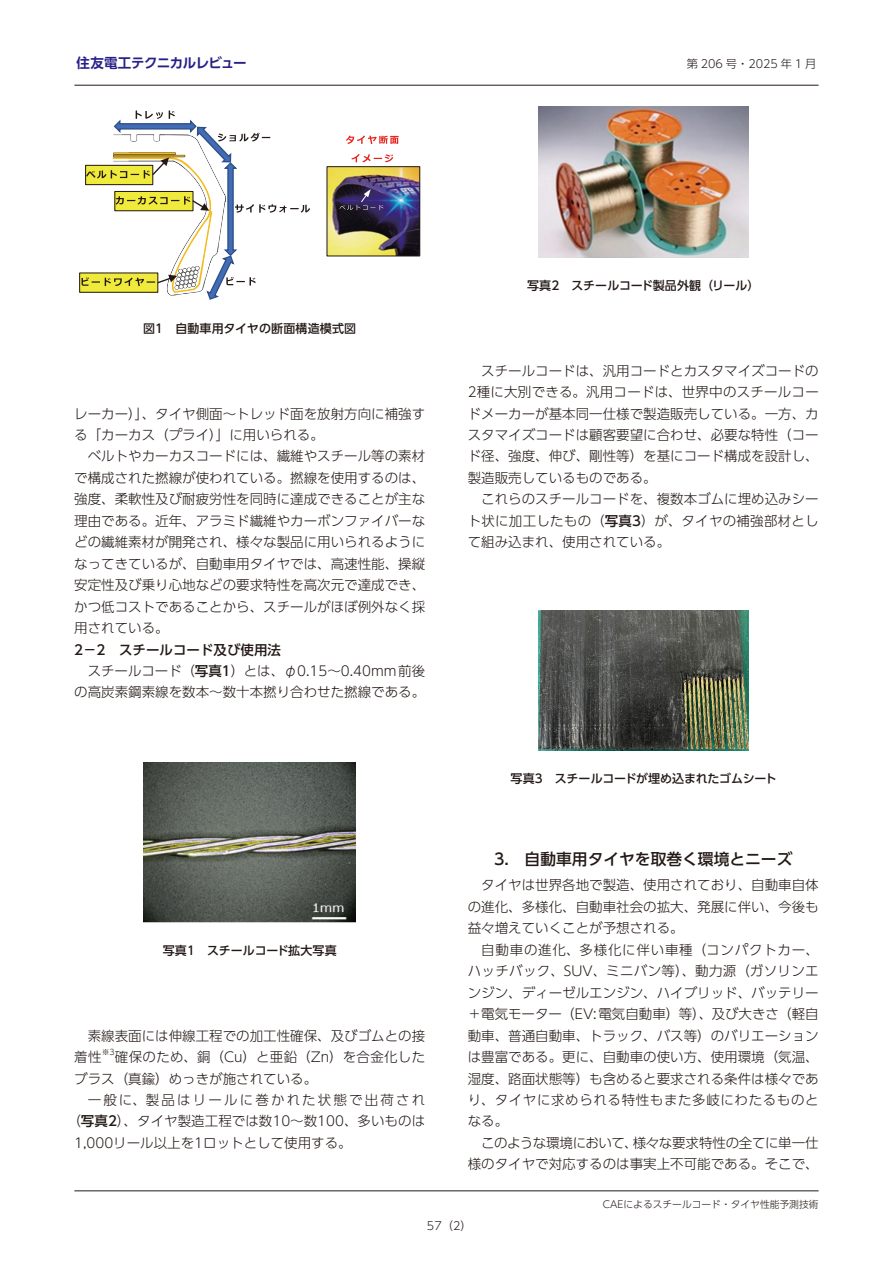
<style>
.page{position:relative;width:893px;height:1263px;background:#fff}
.page>*{position:absolute;margin:0;border:0;box-sizing:border-box;transform-origin:0 0}
.本文-章タイトル{font:500 15.75px "UD Shin Go Pro";color:#231916}
.本文-基本{font:300 13.5px/21.5px "UD Shin Go Pro";color:#231916;text-align:justify}
.本文-基本-2{font:300 13.5px "UD Shin Go Pro";letter-spacing:.16em;color:#231916}
.本文-小見出し{font:500 13.5px "UD Shin Go Pro";color:#231916}
.t1{font:700 13.5px "UD Shin Go Pro De";letter-spacing:-.035em;color:#272088}
.キャプション{font:500 12px "UD Shin Go Pro";color:#231916}
.t2{font:300 11.25px "UD Shin Go Pro";color:#231916}
.t3{font:300 9.75px "UD Shin Go Pro";color:#231916}
.本文-基本-3{font:300 7.8px "UD Shin Go Pro";color:#231916}
.s1{font-weight:500}
</style>
<div class="page">
<hr style="left:74px;top:85px;width:745px;height:1px;background:#231916">
<hr style="left:74px;top:1190px;width:745px;height:1px;background:#231916">
<div style="left:79px;top:272px;width:79px;height:21px;border:1px solid #231916"></div>
<img style="left:80px;top:273px;width:2px;height:19px">
<svg style="left:82px;top:111px;width:228px;height:189px"></svg>
<img style="left:349px;top:135px;width:50px;height:28px">
<svg style="left:346px;top:136px;width:53px;height:8px"></svg>
<svg style="left:351px;top:154px;width:42px;height:8px"></svg>
<img style="left:328px;top:168px;width:90px;height:86px">
<div style="left:326px;top:166px;width:94px;height:90px;border:1px solid #231916"></div>
<svg style="left:339px;top:189px;width:44px;height:21px"></svg>
<img style="left:144px;top:763px;width:212px;height:159px">
<img style="left:538px;top:106px;width:210px;height:151px">
<img style="left:538px;top:611px;width:210px;height:140px">
<p class="t1" style="left:77px;top:52px;width:172px">住友電工テクニカルレビュー</p>
<p class="t2" style="left:687px;top:55px;width:131px">第 206 号・2025 年 1 月</p>
<p class="キャプション" style="left:143px;top:319px;width:215px">図1　自動車用タイヤの断面構造模式図</p>
<p class="本文-基本" style="left:74px;top:402px;width:352px">レーカー）」、タイヤ側面～トレッド面を放射方向に補強する「カーカス（プライ）」に用いられる。</p>
<p class="本文-基本" style="left:74px;top:445px;width:352px;text-indent:14px">ベルトやカーカスコードには、繊維やスチール等の素材で構成された撚線が使われている。撚線を使用するのは、強度、柔軟性及び耐疲労性を同時に達成できることが主な理由である。近年、アラミド繊維やカーボンファイバーなどの繊維素材が開発され、様々な製品に用いられるようになってきているが、自動車用タイヤでは、高速性能、操縦安定性及び乗り心地などの要求特性を高次元で達成でき、かつ低コストであることから、スチールがほぼ例外なく採用されている。</p>
<p class="本文-小見出し" style="left:74px;top:638px;width:208px">2−2　スチールコード及び使用法</p>
<p class="本文-基本" style="left:74px;top:660px;width:353px;text-align:right">スチールコード（<span class="s1">写真1</span>）とは、φ0.15～0.40mm前後の高炭素鋼素線を数本～数十本撚り合わせた撚線である。</p>
<p class="キャプション" style="left:163px;top:941px;width:176px">写真1　スチールコード拡大写真</p>
<p class="本文-基本" style="left:74px;top:1024px;width:352px;text-indent:14px">素線表面には伸線工程での加工性確保、及びゴムとの接着性</p>
<p class="本文-基本-3" style="left:102px;top:1046px;width:15px">※3</p>
<p class="本文-基本" style="left:74px;top:1046px;width:352px;text-indent:41px">確保のため、銅（Cu）と亜鉛（Zn）を合金化したブラス（真鍮）めっきが施されている。</p>
<p class="本文-基本-2" style="left:88px;top:1089px;width:339px">一般に、製品はリールに巻かれた状態で出荷され</p>
<p class="本文-基本" style="left:67px;top:1110px;width:359px">（<span class="s1">写真2</span>）、タイヤ製造工程では数10～数100、多いものは</p>
<p class="本文-基本" style="left:74px;top:1131px;width:279px">1,000リール以上を1ロットとして使用する。</p>
<p class="キャプション" style="left:527px;top:276px;width:234px">写真2　スチールコード製品外観（リール）</p>
<p class="本文-基本" style="left:468px;top:359px;width:353px;text-indent:14px">スチールコードは、汎用コードとカスタマイズコードの2種に大別できる。汎用コードは、世界中のスチールコードメーカーが基本同一仕様で製造販売している。一方、カスタマイズコードは顧客要望に合わせ、必要な特性（コード径、強度、伸び、剛性等）を基にコード構成を設計し、製造販売しているものである。</p>
<p class="本文-基本" style="left:468px;top:488px;width:353px;text-indent:14px">これらのスチールコードを、複数本ゴムに埋め込みシート状に加工したもの（<span class="s1">写真3</span>）が、タイヤの補強部材として組み込まれ、使用されている。</p>
<p class="キャプション" style="left:510px;top:769px;width:268px">写真3　スチールコードが埋め込まれたゴムシート</p>
<p class="本文-章タイトル" style="left:494px;top:846px;width:300px">3.　自動車用タイヤを取巻く環境とニーズ</p>
<p class="本文-基本" style="left:468px;top:874px;width:353px;text-indent:14px">タイヤは世界各地で製造、使用されており、自動車自体の進化、多様化、自動車社会の拡大、発展に伴い、今後も益々増えていくことが予想される。</p>
<p class="本文-基本" style="left:468px;top:938px;width:353px;text-indent:14px">自動車の進化、多様化に伴い車種（コンパクトカー、ハッチバック、SUV、ミニバン等）、動力源（ガソリンエンジン、ディーゼルエンジン、ハイブリッド、バッテリー＋電気モーター（EV:電気自動車）等）、及び大きさ（軽自動車、普通自動車、トラック、バス等）のバリエーションは豊富である。更に、自動車の使い方、使用環境（気温、湿度、路面状態等）も含めると要求される条件は様々であり、タイヤに求められる特性もまた多岐にわたるものとなる。</p>
<p class="本文-基本" style="left:468px;top:1131px;width:353px;text-align:right">このような環境において、様々な要求特性の全てに単一仕様のタイヤで対応するのは事実上不可能である。そこで、</p>
<p class="t3" style="left:603px;top:1196px;width:217px">CAEによるスチールコード・タイヤ性能予測技術</p>
<p class="t2" style="left:427px;top:1217px;width:46px">57（2）</p>
</div>
